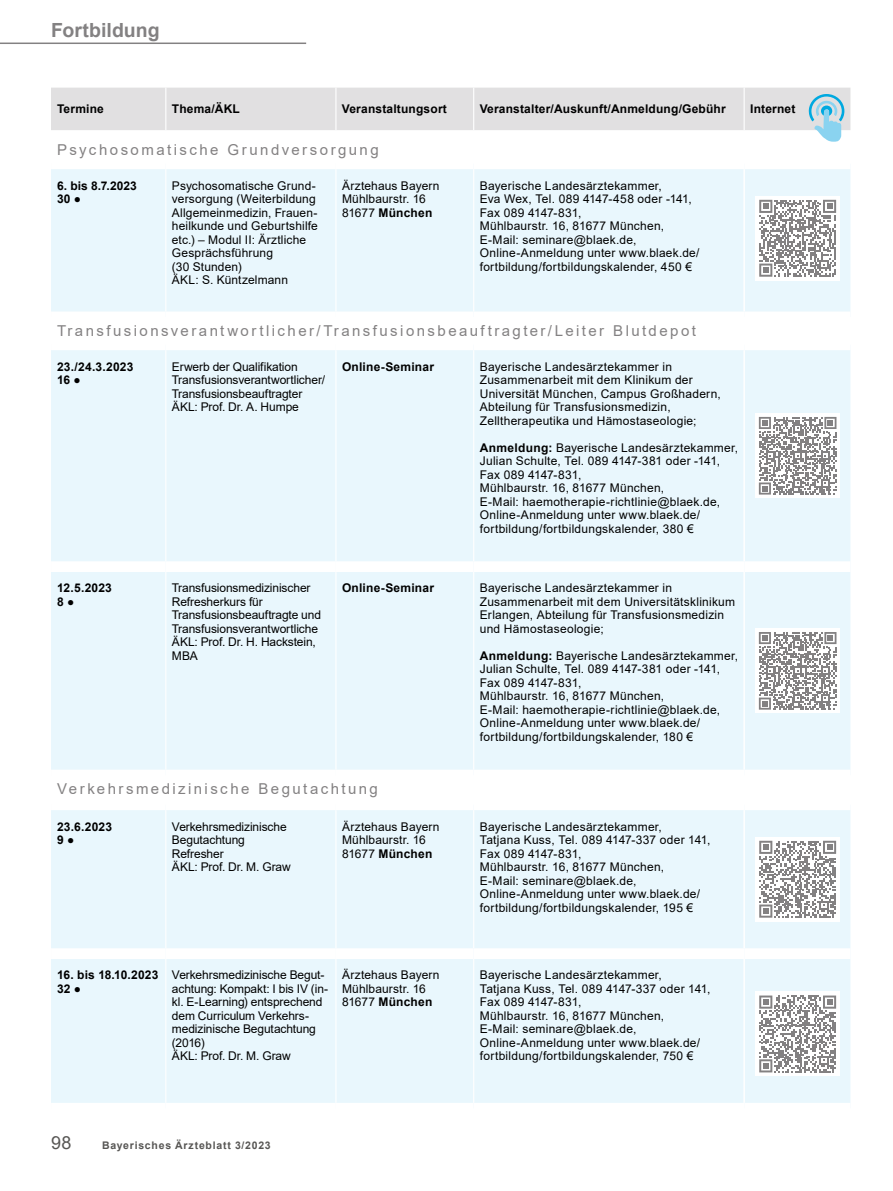
<style>
.page{position:relative;width:893px;height:1191px;background:#fff}
.page>*{position:absolute;margin:0;border:0;box-sizing:border-box;transform-origin:0 0}
.t1{font:700 19.5px "Arial";color:#838182}
.t2{font:18px "Arial";color:#575654}
.t3{font:15px "Arial";letter-spacing:.165em;color:#838182}
.t4{font:12px/13.5px "Arial";letter-spacing:.02em;color:#000}
.t5{font:12px/13.5px "Arial";letter-spacing:-.01em;color:#000}
.t6{font:700 12px/13.5px "Arial";letter-spacing:.015em;color:#000}
.t7{font:700 10.5px "Arial";letter-spacing:.07em;color:#575654}
.s1{font-weight:700}
</style>
<div class="page">
<hr style="left:0;top:43px;width:306px;height:1px;background:#838182">
<div style="left:51px;top:169px;width:799px;height:933px;background:#e9f7fd"></div>
<hr style="left:165px;top:169px;width:1px;height:142px;background:#fff">
<hr style="left:335px;top:169px;width:1px;height:142px;background:#fff">
<hr style="left:473px;top:169px;width:1px;height:142px;background:#fff">
<hr style="left:335px;top:350px;width:1px;height:211px;background:#fff">
<hr style="left:473px;top:350px;width:1px;height:211px;background:#fff">
<hr style="left:335px;top:572px;width:1px;height:197px;background:#fff">
<hr style="left:473px;top:572px;width:1px;height:197px;background:#fff">
<hr style="left:335px;top:810px;width:1px;height:138px;background:#fff">
<hr style="left:473px;top:810px;width:1px;height:138px;background:#fff">
<hr style="left:335px;top:959px;width:1px;height:143px;background:#fff">
<hr style="left:473px;top:959px;width:1px;height:143px;background:#fff">
<hr style="left:165px;top:350px;width:1px;height:211px;background:#fff">
<hr style="left:165px;top:572px;width:1px;height:197px;background:#fff">
<hr style="left:165px;top:810px;width:1px;height:138px;background:#fff">
<hr style="left:165px;top:959px;width:1px;height:143px;background:#fff">
<hr style="left:743px;top:169px;width:2px;height:142px;background:#fff">
<hr style="left:743px;top:350px;width:2px;height:211px;background:#fff">
<hr style="left:743px;top:572px;width:2px;height:197px;background:#fff">
<hr style="left:743px;top:810px;width:2px;height:138px;background:#fff">
<hr style="left:743px;top:959px;width:2px;height:143px;background:#fff">
<div style="left:51px;top:311px;width:115px;height:11px;background:#fff"></div>
<div style="left:166px;top:311px;width:170px;height:11px;background:#fff"></div>
<div style="left:336px;top:311px;width:138px;height:11px;background:#fff"></div>
<div style="left:474px;top:311px;width:270px;height:11px;background:#fff"></div>
<div style="left:744px;top:311px;width:106px;height:11px;background:#fff"></div>
<div style="left:51px;top:339px;width:115px;height:11px;background:#fff"></div>
<div style="left:166px;top:339px;width:170px;height:11px;background:#fff"></div>
<div style="left:336px;top:339px;width:138px;height:11px;background:#fff"></div>
<div style="left:474px;top:339px;width:270px;height:11px;background:#fff"></div>
<div style="left:744px;top:339px;width:106px;height:11px;background:#fff"></div>
<div style="left:51px;top:561px;width:115px;height:11px;background:#fff"></div>
<div style="left:166px;top:561px;width:170px;height:11px;background:#fff"></div>
<div style="left:336px;top:561px;width:138px;height:11px;background:#fff"></div>
<div style="left:474px;top:561px;width:270px;height:11px;background:#fff"></div>
<div style="left:744px;top:561px;width:106px;height:11px;background:#fff"></div>
<div style="left:51px;top:769px;width:115px;height:11px;background:#fff"></div>
<div style="left:166px;top:769px;width:170px;height:11px;background:#fff"></div>
<div style="left:336px;top:769px;width:138px;height:11px;background:#fff"></div>
<div style="left:474px;top:769px;width:270px;height:11px;background:#fff"></div>
<div style="left:744px;top:769px;width:106px;height:11px;background:#fff"></div>
<div style="left:51px;top:799px;width:115px;height:11px;background:#fff"></div>
<div style="left:166px;top:799px;width:170px;height:11px;background:#fff"></div>
<div style="left:336px;top:799px;width:138px;height:11px;background:#fff"></div>
<div style="left:474px;top:799px;width:270px;height:11px;background:#fff"></div>
<div style="left:744px;top:799px;width:106px;height:11px;background:#fff"></div>
<div style="left:51px;top:948px;width:115px;height:11px;background:#fff"></div>
<div style="left:166px;top:948px;width:170px;height:11px;background:#fff"></div>
<div style="left:336px;top:948px;width:138px;height:11px;background:#fff"></div>
<div style="left:474px;top:948px;width:270px;height:11px;background:#fff"></div>
<div style="left:744px;top:948px;width:106px;height:11px;background:#fff"></div>
<div style="left:755px;top:196px;width:85px;height:84px;background:#fff"></div>
<svg style="left:759px;top:200px;width:77px;height:77px"></svg>
<div style="left:755px;top:413px;width:85px;height:85px;background:#fff"></div>
<svg style="left:759px;top:417px;width:77px;height:77px"></svg>
<div style="left:755px;top:628px;width:85px;height:85px;background:#fff"></div>
<svg style="left:759px;top:632px;width:77px;height:77px"></svg>
<div style="left:755px;top:837px;width:85px;height:84px;background:#fff"></div>
<svg style="left:759px;top:840px;width:77px;height:77px"></svg>
<div style="left:755px;top:991px;width:85px;height:85px;background:#fff"></div>
<svg style="left:759px;top:995px;width:77px;height:77px"></svg>
<svg style="left:51px;top:88px;width:799px;height:54px"></svg>
<h1 class="t1" style="left:51px;top:16px;width:110px">Fortbildung</h1>
<p class="t6" style="left:57px;top:102px;width:48px">Termine</p>
<p class="t6" style="left:172px;top:102px;width:70px">Thema/ÄKL</p>
<p class="t6" style="left:342px;top:102px;width:106px">Veranstaltungsort</p>
<p class="t6" style="left:480px;top:102px;width:248px">Veranstalter/Auskunft/Anmeldung/Gebühr</p>
<p class="t6" style="left:750px;top:102px;width:47px">Internet</p>
<p class="t3" style="left:57px;top:140px;width:323px">Psychosomatische Grundversorgung</p>
<p class="t6" style="left:57px;top:179px;width:81px">6. bis 8.7.2023<br>30 ●</p>
<p class="t4" style="left:172px;top:178px;width:147px">Psychosomatische Grund&shy;versorgung (Weiterbildung<br>Allgemeinmedizin, Frauen&shy;heilkunde und Geburtshilfe etc.) – Modul II: Ärztliche<br>Gesprächsführung<br>(30 Stunden)<br>ÄKL: S. Küntzelmann</p>
<p class="t4" style="left:342px;top:178px;width:99px">Ärztehaus Bayern<br>Mühlbaurstr. 16<br>81677 <span class="s1">München</span></p>
<p class="t4" style="left:480px;top:178px;width:221px">Bayerische Landesärztekammer,<br>Eva Wex, Tel. 089 4147-458 oder -141, Fax 089 4147-831,<br>Mühlbaurstr. 16, 81677 München, E-Mail: seminare@blaek.de, Online-Anmeldung unter www.blaek.de/ fortbildung/fortbildungskalender, 450 €</p>
<p class="t3" style="left:57px;top:321px;width:640px">Transfusionsverantwortlicher/Transfusionsbeauftragter/Leiter Blutdepot</p>
<p class="t6" style="left:57px;top:360px;width:78px">23./24.3.2023<br>16 ●</p>
<p class="t5" style="left:172px;top:359px;width:155px">Erwerb der Qualifikation<br>Transfusionsverantwortlicher/<br>Transfusionsbeauftragter<br>ÄKL: Prof. Dr. A. Humpe</p>
<p class="t6" style="left:342px;top:360px;width:93px">Online-Seminar</p>
<p class="t4" style="left:480px;top:359px;width:243px">Bayerische Landesärztekammer in Zusammenarbeit mit dem Klinikum der Universität München, Campus Großhadern, Abteilung für Transfusionsmedizin, Zelltherapeutika und Hämostaseologie;</p>
<p class="t4" style="left:480px;top:440px;width:260px"><span class="s1">Anmeldung:</span> Bayerische Landesärztekammer, Julian Schulte, Tel. 089 4147-381 oder -141, Fax 089 4147-831,<br>Mühlbaurstr. 16, 81677 München,<br>E-Mail: haemotherapie-richtlinie@blaek.de, Online-Anmeldung unter www.blaek.de/ fortbildung/fortbildungskalender, 380 €</p>
<p class="t6" style="left:57px;top:581px;width:56px">12.5.2023<br>8 ●</p>
<p class="t5" style="left:172px;top:581px;width:151px">Transfusionsmedizinischer<br>Refresherkurs für<br>Transfusionsbeauftragte und<br>Transfusionsverantwortliche<br>ÄKL: Prof. Dr. H. Hackstein,<br>MBA</p>
<p class="t6" style="left:342px;top:581px;width:93px">Online-Seminar</p>
<p class="t4" style="left:480px;top:581px;width:257px">Bayerische Landesärztekammer in Zusammenarbeit mit dem Universitätsklinikum Erlangen, Abteilung für Transfusionsmedizin und Hämostaseologie;</p>
<p class="t4" style="left:480px;top:649px;width:260px"><span class="s1">Anmeldung:</span> Bayerische Landesärztekammer, Julian Schulte, Tel. 089 4147-381 oder -141, Fax 089 4147-831,<br>Mühlbaurstr. 16, 81677 München,<br>E-Mail: haemotherapie-richtlinie@blaek.de, Online-Anmeldung unter www.blaek.de/ fortbildung/fortbildungskalender, 180 €</p>
<p class="t3" style="left:57px;top:779px;width:322px">Verkehrsmedizinische Begutachtung</p>
<p class="t6" style="left:57px;top:819px;width:56px">23.6.2023<br>9 ●</p>
<p class="t5" style="left:172px;top:819px;width:120px">Verkehrsmedizinische<br>Begutachtung<br>Refresher<br>ÄKL: Prof. Dr. M. Graw</p>
<p class="t4" style="left:342px;top:819px;width:99px">Ärztehaus Bayern<br>Mühlbaurstr. 16<br>81677 <span class="s1">München</span></p>
<p class="t4" style="left:480px;top:819px;width:232px">Bayerische Landesärztekammer,<br>Tatjana Kuss, Tel. 089 4147-337 oder 141, Fax 089 4147-831,<br>Mühlbaurstr. 16, 81677 München,<br>E-Mail: seminare@blaek.de, Online-Anmeldung unter www.blaek.de/ fortbildung/fortbildungskalender, 195 €</p>
<p class="t6" style="left:57px;top:968px;width:103px">16. bis 18.10.2023<br>32 ●</p>
<p class="t5" style="left:172px;top:968px;width:158px">Verkehrsmedizinische Begut&shy;achtung: Kompakt: I bis IV (in&shy;kl. E-Learning) entsprechend dem Curriculum Verkehrs&shy;medizinische Begutachtung (2016)<br>ÄKL: Prof. Dr. M. Graw</p>
<p class="t4" style="left:342px;top:968px;width:99px">Ärztehaus Bayern<br>Mühlbaurstr. 16<br>81677 <span class="s1">München</span></p>
<p class="t4" style="left:480px;top:968px;width:232px">Bayerische Landesärztekammer,<br>Tatjana Kuss, Tel. 089 4147-337 oder 141, Fax 089 4147-831,<br>Mühlbaurstr. 16, 81677 München,<br>E-Mail: seminare@blaek.de, Online-Anmeldung unter www.blaek.de/ fortbildung/fortbildungskalender, 750 €</p>
<h2 class="t2" style="left:51px;top:1130px;width:22px">98</h2>
<p class="t7" style="left:102px;top:1137px;width:170px">Bayerisches Ärzteblatt 3/2023</p>
</div>
